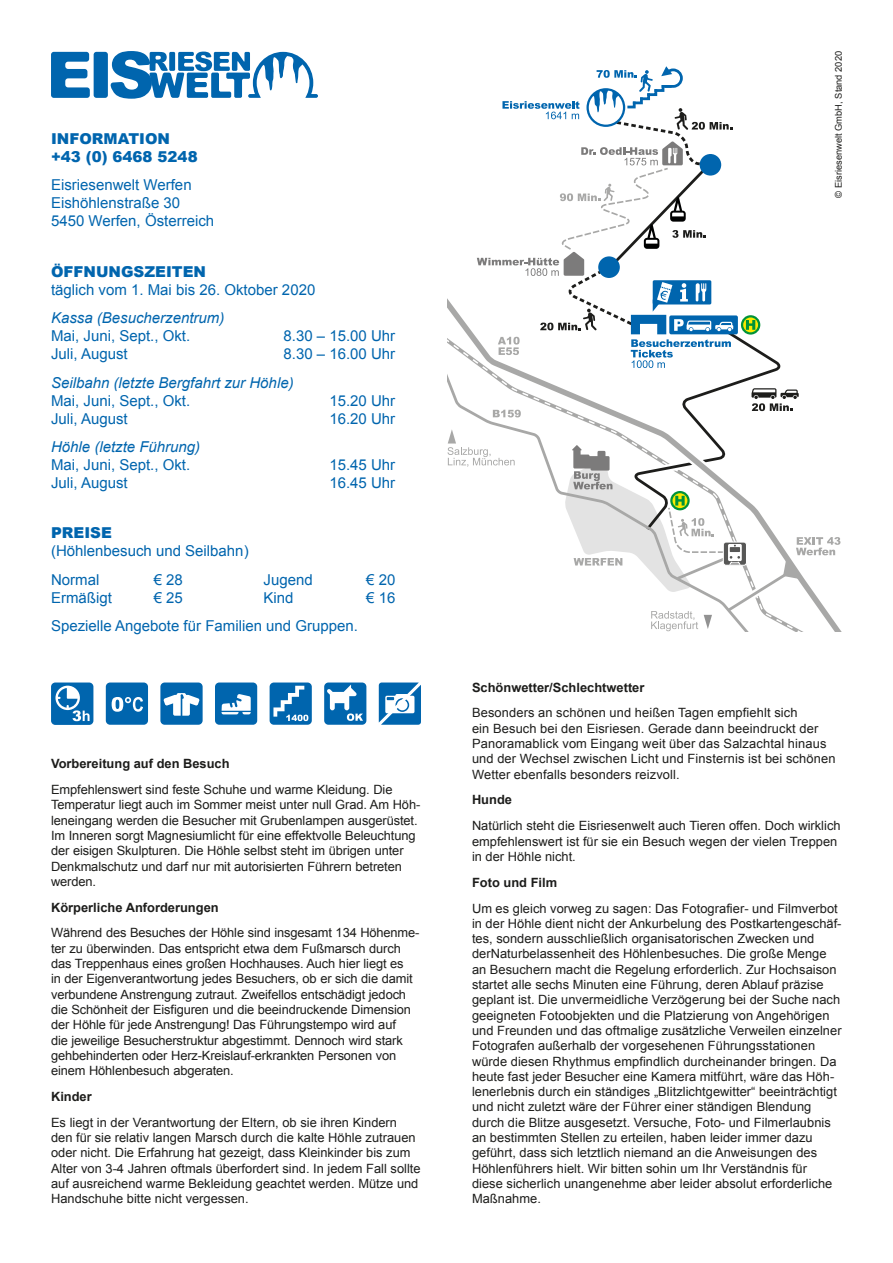
<style>
.page{position:relative;width:893px;height:1263px;background:#fff}
.page>*{position:absolute;margin:0;border:0;box-sizing:border-box;transform-origin:0 0}
.t1{font:15px/18px "Arial";color:#0065ae}
.t2{font:italic 15px "Arial";color:#0065ae}
.t3{font:900 15px/18px "Arial";color:#0065ae}
.t4{font:12.75px/15.3px "Arial";color:#1d1d1b}
.t5{font:700 12.75px "Arial";color:#1d1d1b}
.t6{font:9.3px "Arial";color:#1d1d1b}
</style>
<div class="page">
<svg style="left:51px;top:52px;width:39px;height:46px"></svg>
<div style="left:94px;top:52px;width:14px;height:46px;background:#0065ae;border-radius:3px"></div>
<svg style="left:110px;top:51px;width:208px;height:48px"></svg>
<div style="left:106px;top:682px;width:42px;height:43px;background:#0065ae;border-radius:4px"></div>
<svg style="left:112px;top:697px;width:31px;height:15px"></svg>
<div style="left:51px;top:682px;width:42px;height:43px;background:#0065ae;border-radius:4px"></div>
<svg style="left:55px;top:686px;width:35px;height:35px"></svg>
<div style="left:270px;top:682px;width:42px;height:43px;background:#0065ae;border-radius:4px"></div>
<svg style="left:273px;top:686px;width:35px;height:35px"></svg>
<svg style="left:379px;top:682px;width:42px;height:43px"></svg>
<div style="left:160px;top:682px;width:43px;height:43px;background:#0065ae;border-radius:4px"></div>
<svg style="left:163px;top:693px;width:37px;height:23px"></svg>
<div style="left:215px;top:682px;width:42px;height:43px;background:#0065ae;border-radius:4px"></div>
<svg style="left:221px;top:694px;width:30px;height:20px"></svg>
<div style="left:324px;top:682px;width:42px;height:43px;background:#0065ae;border-radius:4px"></div>
<svg style="left:327px;top:684px;width:36px;height:37px"></svg>
<svg style="left:448px;top:66px;width:392px;height:565px"></svg>
<p class="t3" style="left:51px;top:129px;width:148px">INFORMATION +43 (0) 6468 5248</p>
<p class="t1" style="left:51px;top:176px;width:165px">Eisriesenwelt Werfen<br>Eishöhlenstraße 30<br>5450 Werfen, Österreich</p>
<p class="t3" style="left:51px;top:262px;width:156px">ÖFFNUNGSZEITEN</p>
<p class="t1" style="left:51px;top:281px;width:266px">täglich vom 1. Mai bis 26. Oktober 2020</p>
<p class="t2" style="left:51px;top:308px;width:175px">Kassa (Besucherzentrum)</p>
<p class="t1" style="left:51px;top:327px;width:141px">Mai, Juni, Sept., Okt.<br>Juli, August</p>
<p class="t2" style="left:51px;top:373px;width:244px">Seilbahn (letzte Bergfahrt zur Höhle)</p>
<p class="t1" style="left:51px;top:392px;width:141px">Mai, Juni, Sept., Okt.<br>Juli, August</p>
<p class="t2" style="left:51px;top:437px;width:151px">Höhle (letzte Führung)</p>
<p class="t1" style="left:51px;top:456px;width:141px">Mai, Juni, Sept., Okt.<br>Juli, August</p>
<p class="t1" style="left:283px;top:327px;width:113px">8.30 – 15.00 Uhr<br>8.30 – 16.00 Uhr</p>
<p class="t1" style="left:329px;top:392px;width:67px">15.20 Uhr<br>16.20 Uhr</p>
<p class="t1" style="left:329px;top:456px;width:67px">15.45 Uhr<br>16.45 Uhr</p>
<p class="t3" style="left:51px;top:523px;width:62px">PREISE</p>
<p class="t1" style="left:51px;top:537px;width:199px;line-height:28.5px">(Höhlenbesuch und Seilbahn)<br>Normal</p>
<p class="t1" style="left:154px;top:571px;width:31px">€ 28</p>
<p class="t1" style="left:264px;top:571px;width:51px">Jugend</p>
<p class="t1" style="left:366px;top:571px;width:31px">€ 20</p>
<p class="t1" style="left:264px;top:589px;width:32px">Kind</p>
<p class="t1" style="left:366px;top:589px;width:31px">€ 16</p>
<p class="t1" style="left:51px;top:583px;width:308px;line-height:28.5px;text-indent:103px">€ 25<br>Spezielle Angebote für Familien und Gruppen.</p>
<p class="t1" style="left:51px;top:589px;width:62px">Ermäßigt</p>
<p class="t5" style="left:51px;top:755px;width:180px">Vorbereitung auf den Besuch</p>
<p class="t4" style="left:51px;top:782px;width:371px">Empfehlenswert sind feste Schuhe und warme Kleidung. Die Temperatur liegt auch im Sommer meist unter null Grad. Am Höh&shy;leneingang werden die Besucher mit Grubenlampen ausgerüstet.<br>Im Inneren sorgt Magnesiumlicht für eine effektvolle Beleuchtung der eisigen Skulpturen. Die Höhle selbst steht im übrigen unter Denkmalschutz und darf nur mit autorisierten Führern betreten werden.</p>
<p class="t5" style="left:51px;top:899px;width:169px">Körperliche Anforderungen</p>
<p class="t4" style="left:51px;top:925px;width:370px">Während des Besuches der Höhle sind insgesamt 134 Höhenme&shy;ter zu überwinden. Das entspricht etwa dem Fußmarsch durch das Treppenhaus eines großen Hochhauses. Auch hier liegt es<br>in der Eigenverantwortung jedes Besuchers, ob er sich die damit verbundene Anstrengung zutraut. Zweifellos entschädigt jedoch die Schönheit der Eisfiguren und die beeindruckende Dimension der Höhle für jede Anstrengung! Das Führungstempo wird auf<br>die jeweilige Besucherstruktur abgestimmt. Dennoch wird stark gehbehinderten oder Herz-Kreislauf-erkrankten Personen von einem Höhlenbesuch abgeraten.</p>
<p class="t5" style="left:51px;top:1088px;width:42px">Kinder</p>
<p class="t4" style="left:51px;top:1115px;width:371px">Es liegt in der Verantwortung der Eltern, ob sie ihren Kindern den für sie relativ langen Marsch durch die kalte Höhle zutrauen oder nicht. Die Erfahrung hat gezeigt, dass Kleinkinder bis zum Alter von 3-4 Jahren oftmals überfordert sind. In jedem Fall sollte auf ausreichend warme Bekleidung geachtet werden. Mütze und Handschuhe bitte nicht vergessen.</p>
<p class="t6" style="left:833px;top:198px;width:148px;rotate:-90deg">© Eisriesenwelt GmbH, Stand 2020</p>
<p class="t5" style="left:472px;top:679px;width:174px">Schönwetter/Schlechtwetter</p>
<p class="t4" style="left:472px;top:705px;width:365px">Besonders an schönen und heißen Tagen empfiehlt sich<br>ein Besuch bei den Eisriesen. Gerade dann beeindruckt der Panoramablick vom Eingang weit über das Salzachtal hinaus und der Wechsel zwischen Licht und Finsternis ist bei schönen Wetter ebenfalls besonders reizvoll.</p>
<p class="t5" style="left:472px;top:791px;width:42px">Hunde</p>
<p class="t4" style="left:472px;top:818px;width:370px">Natürlich steht die Eisriesenwelt auch Tieren offen. Doch wirklich empfehlenswert ist für sie ein Besuch wegen der vielen Treppen in der Höhle nicht.</p>
<p class="t5" style="left:472px;top:874px;width:87px">Foto und Film</p>
<p class="t4" style="left:472px;top:900px;width:371px">Um es gleich vorweg zu sagen: Das Fotografier- und Filmverbot in der Höhle dient nicht der Ankurbelung des Postkartengeschäf&shy;tes, sondern ausschließlich organisatorischen Zwecken und derNaturbelassenheit des Höhlenbesuches. Die große Menge an Besuchern macht die Regelung erforderlich. Zur Hochsaison startet alle sechs Minuten eine Führung, deren Ablauf präzise geplant ist. Die unvermeidliche Verzögerung bei der Suche nach geeigneten Fotoobjekten und die Platzierung von Angehörigen und Freunden und das oftmalige zusätzliche Verweilen einzelner Fotografen außerhalb der vorgesehenen Führungsstationen würde diesen Rhythmus empfindlich durcheinander bringen. Da heute fast jeder Besucher eine Kamera mitführt, wäre das Höh&shy;lenerlebnis durch ein ständiges „Blitzlichtgewitter“ beeinträchtigt und nicht zuletzt wäre der Führer einer ständigen Blendung durch die Blitze ausgesetzt. Versuche, Foto- und Filmerlaubnis an bestimmten Stellen zu erteilen, haben leider immer dazu geführt, dass sich letztlich niemand an die Anweisungen des Höhlenführers hielt. Wir bitten sohin um Ihr Verständnis für<br>diese sicherlich unangenehme aber leider absolut erforderliche Maßnahme.</p>
</div>
